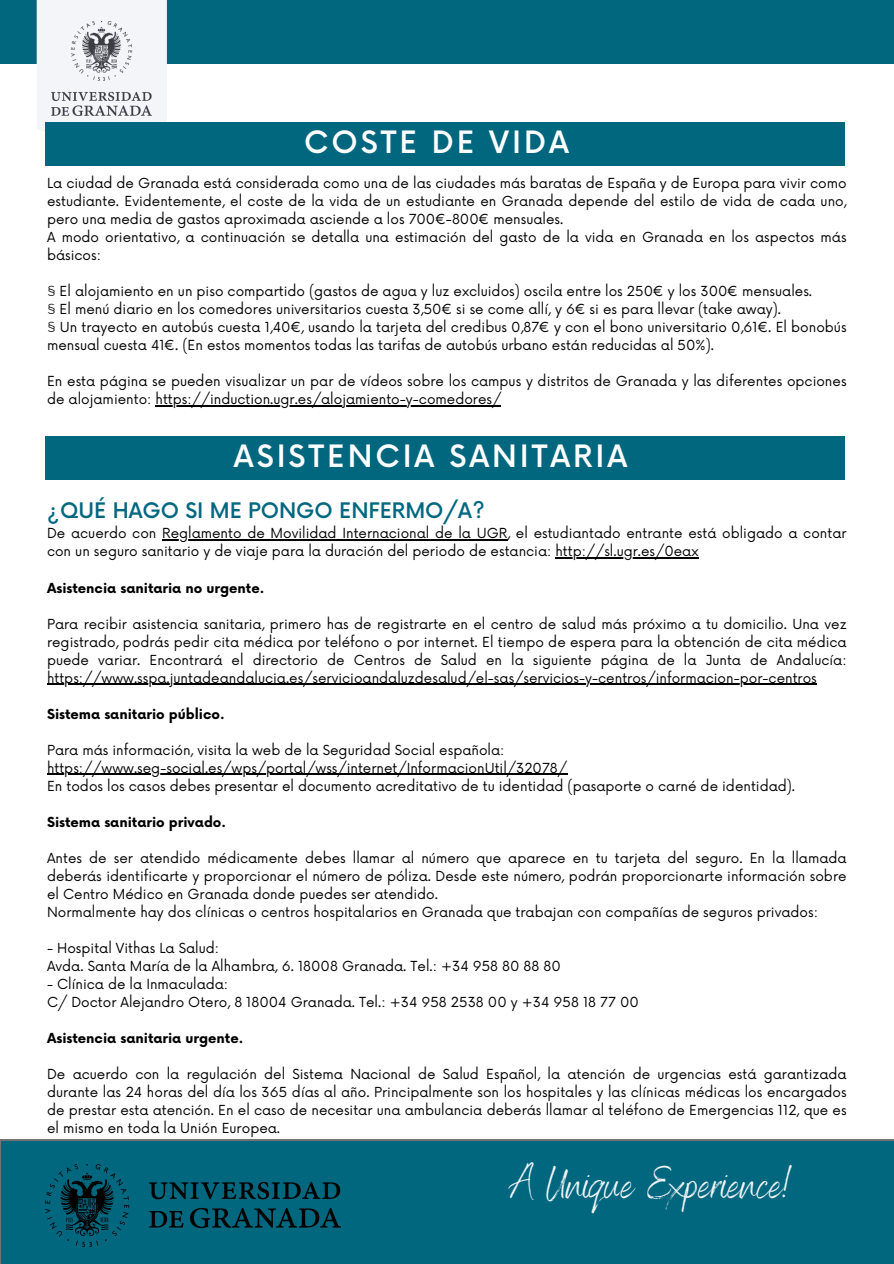
<style>
.page{position:relative;width:894px;height:1264px;background:#fff}
.page>*{position:absolute;margin:0;border:0;box-sizing:border-box;transform-origin:0 0}
.t1{font:45px "Benedict";color:#f3f5f9}
.t2{font:500 30px "Now";letter-spacing:.1em;color:#fff}
.t3{font:500 20.85px "Now";color:#00677f}
.t4{font:13.5px/18px "Now";color:#000;text-align:justify}
.t5{font:700 13.5px "Now";color:#000}
</style>
<div class="page">
<div style="left:0;top:1139px;width:893px;height:124px;background:#00677f"></div>
<img style="left:45px;top:1164px;width:295px;height:82px">
<div style="left:0;top:0;width:893px;height:64px;background:#00677f"></div>
<div style="left:37px;top:0;width:130px;height:132px;background:#f3f5f9"></div>
<img style="left:51px;top:21px;width:100px;height:95px">
<div style="left:45px;top:122px;width:799px;height:44px;background:#00677f"></div>
<hr style="left:155px;top:405px;width:346px;height:1px;background:#000">
<div style="left:45px;top:436px;width:799px;height:44px;background:#00677f"></div>
<hr style="left:162px;top:539px;width:345px;height:1px;background:#000">
<hr style="left:555px;top:557px;width:143px;height:1px;background:#000">
<hr style="left:47px;top:683px;width:769px;height:1px;background:#000">
<hr style="left:47px;top:773px;width:520px;height:1px;background:#000">
<p class="t2" style="left:304px;top:125px;width:266px">COSTE DE VIDA</p>
<p class="t4" style="left:47px;top:175px;width:800px">La ciudad de Granada está considerada como una de las ciudades más baratas de España y de Europa para vivir como estudiante. Evidentemente, el coste de la vida de un estudiante en Granada depende del estilo de vida de cada uno, pero una media de gastos aproximada asciende a los 700€-800€ mensuales.</p>
<p class="t4" style="left:47px;top:229px;width:800px">A modo orientativo, a continuación se detalla una estimación del gasto de la vida en Granada en los aspectos más básicos:</p>
<p class="t4" style="left:47px;top:283px;width:766px">§ El alojamiento en un piso compartido (gastos de agua y luz excluidos) oscila entre los 250€ y los 300€ mensuales.</p>
<h2 class="t4" style="left:47px;top:301px;width:735px">§ El menú diario en los comedores universitarios cuesta 3,50€ si se come allí, y 6€ si es para llevar (take away).</h2>
<p class="t4" style="left:47px;top:319px;width:800px">§ Un trayecto en autobús cuesta 1,40€, usando la tarjeta del credibus 0,87€ y con el bono universitario 0,61€. El bonobús mensual cuesta 41€. (En estos momentos todas las tarifas de autobús urbano están reducidas al 50%).</p>
<p class="t4" style="left:47px;top:373px;width:800px">En esta página se pueden visualizar un par de vídeos sobre los campus y distritos de Granada y las diferentes opciones de alojamiento: https://induction.ugr.es/alojamiento-y-comedores/</p>
<p class="t2" style="left:234px;top:440px;width:395px">ASISTENCIA SANITARIA</p>
<h4 class="t3" style="left:47px;top:499px;width:439px">¿QUÉ HAGO SI ME PONGO ENFERMO/A?</h4>
<p class="t4" style="left:47px;top:525px;width:800px">De acuerdo con Reglamento de Movilidad Internacional de la UGR, el estudiantado entrante está obligado a contar</p>
<p class="t4" style="left:47px;top:543px;width:652px">con un seguro sanitario y de viaje para la duración del periodo de estancia: http://sl.ugr.es/0eax</p>
<p class="t5" style="left:47px;top:580px;width:219px">Asistencia sanitaria no urgente.</p>
<p class="t4" style="left:47px;top:615px;width:800px">Para recibir asistencia sanitaria, primero has de registrarte en el centro de salud más próximo a tu domicilio. Una vez registrado, podrás pedir cita médica por teléfono o por internet. El tiempo de espera para la obtención de cita médica puede variar. Encontrará el directorio de Centros de Salud en la siguiente página de la Junta de Andalucía:</p>
<h4 class="t4" style="left:47px;top:669px;width:771px">https://www.sspa.juntadeandalucia.es/servicioandaluzdesalud/el-sas/servicios-y-centros/informacion-por-centros</h4>
<h4 class="t5" style="left:47px;top:706px;width:179px">Sistema sanitario público.</h4>
<h4 class="t4" style="left:47px;top:741px;width:459px">Para más información, visita la web de la Seguridad Social española:</h4>
<p class="t4" style="left:47px;top:759px;width:521px">https://www.seg-social.es/wps/portal/wss/internet/InformacionUtil/32078/</p>
<p class="t4" style="left:47px;top:777px;width:749px">En todos los casos debes presentar el documento acreditativo de tu identidad (pasaporte o carné de identidad).</p>
<p class="t5" style="left:47px;top:814px;width:180px">Sistema sanitario privado.</p>
<p class="t4" style="left:47px;top:849px;width:800px">Antes de ser atendido médicamente debes llamar al número que aparece en tu tarjeta del seguro. En la llamada deberás identificarte y proporcionar el número de póliza. Desde este número, podrán proporcionarte información sobre el Centro Médico en Granada donde puedes ser atendido.</p>
<p class="t4" style="left:47px;top:903px;width:772px">Normalmente hay dos clínicas o centros hospitalarios en Granada que trabajan con compañías de seguros privados:</p>
<p class="t4" style="left:47px;top:939px;width:173px">- Hospital Vithas La Salud:</p>
<h4 class="t4" style="left:47px;top:957px;width:515px">Avda. Santa María de la Alhambra, 6. 18008 Granada. Tel.: +34 958 80 88 80</h4>
<p class="t4" style="left:47px;top:975px;width:182px">- Clínica de la Inmaculada:</p>
<p class="t4" style="left:47px;top:993px;width:593px">C/ Doctor Alejandro Otero, 8 18004 Granada. Tel.: +34 958 2538 00 y +34 958 18 77 00</p>
<h1 class="t5" style="left:47px;top:1030px;width:198px">Asistencia sanitaria urgente.</h1>
<h3 class="t4" style="left:47px;top:1065px;width:800px">De acuerdo con la regulación del Sistema Nacional de Salud Español, la atención de urgencias está garantizada durante las 24 horas del día los 365 días al año. Principalmente son los hospitales y las clínicas médicas los encargados de prestar esta atención. En el caso de necesitar una ambulancia deberás llamar al teléfono de Emergencias 112, que es el mismo en toda la Unión Europea.</h3>
<h2 class="t1" style="left:510px;top:1155px;width:283px">A Unique Experience!</h2>
</div>
